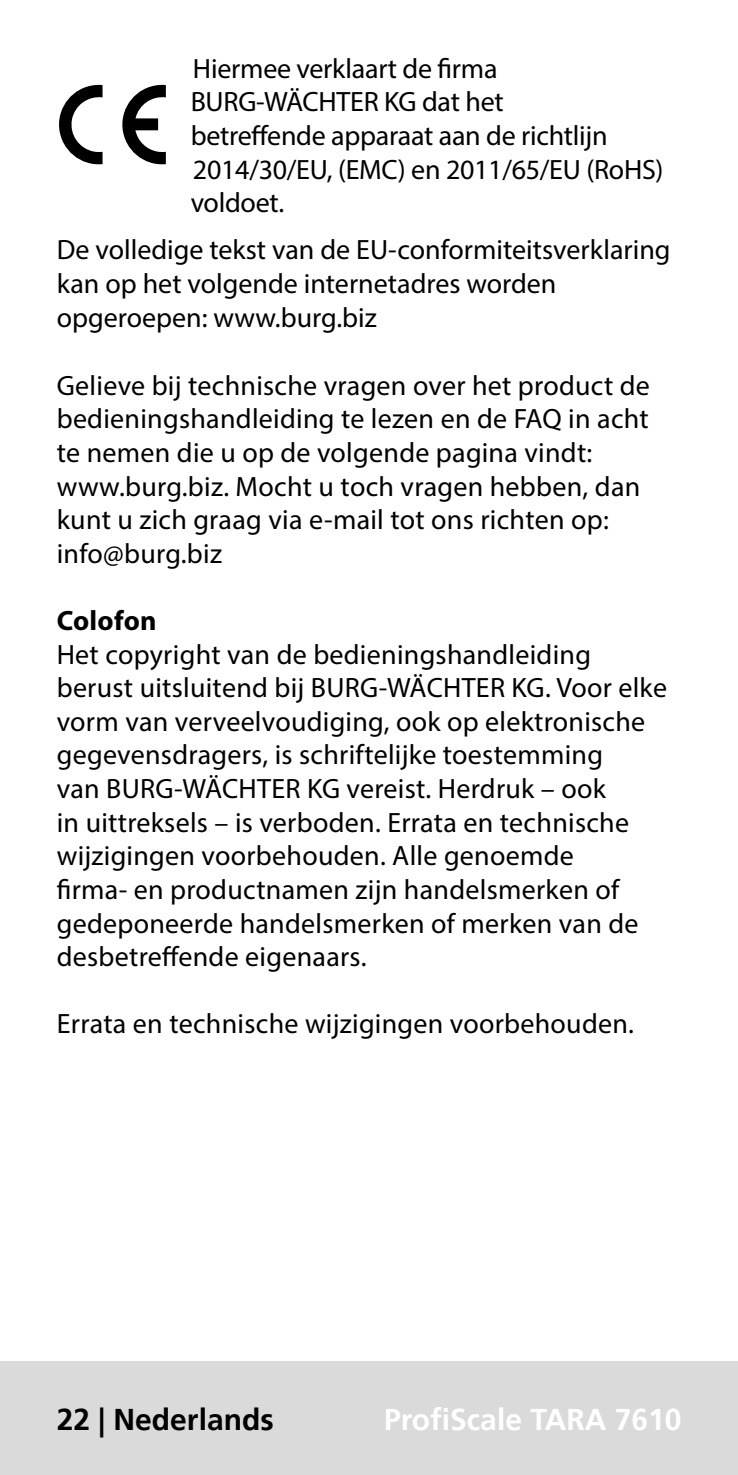
<style>
.page{position:relative;width:738px;height:1475px;background:#fff}
.page>*{position:absolute;margin:0;border:0;box-sizing:border-box;transform-origin:0 0}
.t1{font:700 30px "Frutiger LT Pro";color:#fff}
.t2{font:700 30px "Frutiger LT Pro";color:#000}
.t3{font:28px/33.6px "Myriad Pro";letter-spacing:.01em;color:#000}
.t4{font:28px/33.6px "Myriad Pro";letter-spacing:-.01em;color:#000}
.t5{font:700 28px "Myriad Pro";letter-spacing:.01em;color:#000}
</style>
<div class="page">
<div style="left:0;top:1361px;width:737px;height:113px;background:#dadada"></div>
<svg style="left:59px;top:85px;width:43px;height:79px"></svg>
<svg style="left:122px;top:85px;width:44px;height:79px"></svg>
<p class="t4" style="left:190px;top:51px;width:474px">Hiermee verklaart de firma<br>BURG-WÄCHTER KG dat het<br>betreffende apparaat aan de richtlijn<br>2014/30/EU, (EMC) en 2011/65/EU (RoHS) voldoet.</p>
<p class="t3" style="left:57px;top:232px;width:614px">De volledige tekst van de EU-conformiteitsverklaring kan op het volgende internetadres worden opgeroepen: www.burg.biz</p>
<p class="t3" style="left:57px;top:368px;width:594px">Gelieve bij technische vragen over het product de bedieningshandleiding te lezen en de FAQ in acht te nemen die u op de volgende pagina vindt: www.burg.biz. Mocht u toch vragen hebben, dan kunt u zich graag via e-mail tot ons richten op: info@burg.biz</p>
<p class="t5" style="left:57px;top:602px;width:101px">Colofon</p>
<p class="t3" style="left:57px;top:637px;width:611px">Het copyright van de bedieningshandleiding berust uitsluitend bij BURG-WÄCHTER KG. Voor elke vorm van verveelvoudiging, ook op elektronische gegevensdragers, is schriftelijke toestemming<br>van BURG-WÄCHTER KG vereist. Herdruk – ook<br>in uittreksels – is verboden. Errata en technische wijzigingen voorbehouden. Alle genoemde<br>firma- en productnamen zijn handelsmerken of gedeponeerde handelsmerken of merken van de desbetreffende eigenaars.</p>
<p class="t3" style="left:57px;top:1006px;width:578px">Errata en technische wijzigingen voorbehouden.</p>
<p class="t2" style="left:57px;top:1400px;width:218px">22 | Nederlands</p>
<p class="t1" style="left:384px;top:1400px;width:299px">ProfiScale TARA 7610</p>
</div>
